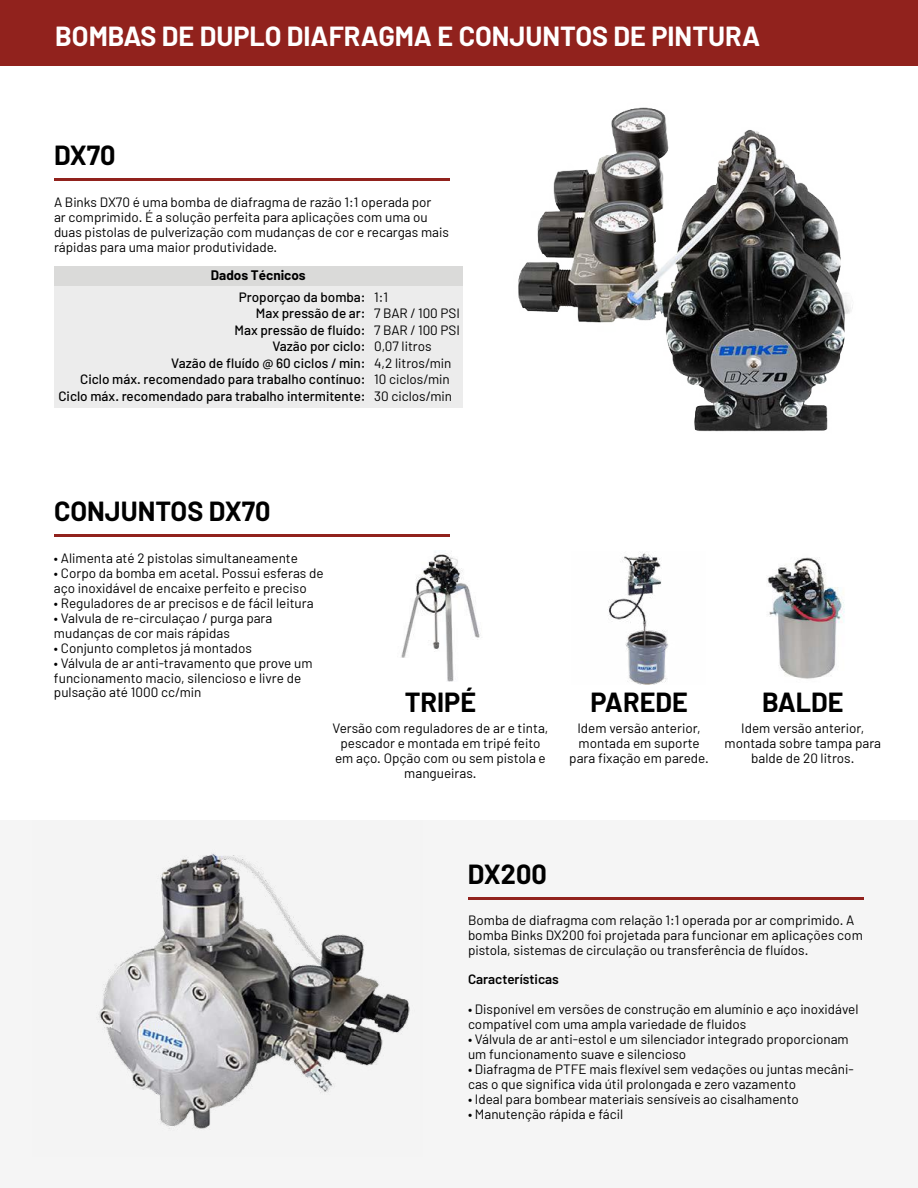
<style>
.page{position:relative;width:918px;height:1188px;background:#fff}
.page>*{position:absolute;margin:0;border:0;box-sizing:border-box;transform-origin:0 0}
.t1{font:700 27px "Barlow";color:#fff}
.t2{font:700 27px "Barlow";color:#000}
.t3{font:13.5px/15px "Barlow";color:#000}
.t4{font:500 13.5px/16.5px "Barlow";color:#000;text-align:right}
.t5{font:600 13.5px "Barlow";color:#000}
.t6{font:700 13.5px "Barlow";color:#000}
</style>
<div class="page">
<div style="left:0;top:821px;width:918px;height:367px;background:#f5f5f5"></div>
<hr style="left:54px;top:534px;width:396px;height:2px;background:#91221d">
<hr style="left:468px;top:897px;width:396px;height:2px;background:#91221d">
<div style="left:54px;top:286px;width:409px;height:121px;background:#ececec"></div>
<div style="left:54px;top:267px;width:409px;height:19px;background:#dadad9"></div>
<img style="left:96px;top:853px;width:314px;height:276px">
<img style="left:401px;top:551px;width:79px;height:131px">
<img style="left:608px;top:552px;width:60px;height:133px">
<img style="left:767px;top:557px;width:78px;height:122px">
<div style="left:0;top:0;width:918px;height:66px;background:#91221d"></div>
<img style="left:518px;top:107px;width:335px;height:325px">
<hr style="left:54px;top:178px;width:396px;height:3px;background:#91221d">
<h1 class="t1" style="left:55px;top:19px;width:706px">BOMBAS DE DUPLO DIAFRAGMA E CONJUNTOS DE PINTURA</h1>
<h1 class="t2" style="left:54px;top:139px;width:63px">DX70</h1>
<p class="t3" style="left:54px;top:194px;width:396px">A Binks DX70 é uma bomba de diafragma de razão 1:1 operada por<br>ar comprimido. É a solução perfeita para aplicações com uma ou duas pistolas de pulverização com mudanças de cor e recargas mais rápidas para uma maior produtividade.</p>
<p class="t6" style="left:211px;top:267px;width:96px">Dados Técnicos</p>
<p class="t4" style="left:58px;top:288px;width:309px">Proporçao da bomba:<br>Max pressão de ar:<br>Max pressão de fluído:<br>Vazão por ciclo:<br>Vazão de fluído @ 60 ciclos / min:<br>Ciclo máx. recomendado para trabalho contínuo:<br>Ciclo máx. recomendado para trabalho intermitente:</p>
<p class="t3" style="left:374px;top:288px;width:87px;line-height:16.5px">1:1<br>7 BAR / 100 PSI<br>7 BAR / 100 PSI<br>0,07 litros<br>4,2 litros/min<br>10 ciclos/min<br>30 ciclos/min</p>
<h1 class="t2" style="left:54px;top:495px;width:218px">CONJUNTOS DX70</h1>
<p class="t3" style="left:54px;top:550px;width:245px">• Alimenta até 2 pistolas simultaneamente</p>
<p class="t3" style="left:54px;top:565px;width:271px">• Corpo da bomba em acetal. Possui esferas de aço inoxidável de encaixe perfeito e preciso</p>
<p class="t3" style="left:54px;top:595px;width:261px">• Reguladores de ar precisos e de fácil leitura</p>
<p class="t3" style="left:54px;top:610px;width:220px">• Valvula de re-circulaçao / purga para mudanças de cor mais rápidas</p>
<p class="t3" style="left:54px;top:640px;width:200px">• Conjunto completos já montados</p>
<p class="t3" style="left:54px;top:655px;width:260px">• Válvula de ar anti-travamento que prove um funcionamento macio, silencioso e livre de pulsação até 1000 cc/min</p>
<h1 class="t2" style="left:405px;top:685px;width:73px">TRIPÉ</h1>
<h1 class="t2" style="left:590px;top:685px;width:99px">PAREDE</h1>
<h1 class="t2" style="left:762px;top:685px;width:83px">BALDE</h1>
<p class="t3" style="left:332px;top:721px;width:218px;text-align:center">Versão com reguladores de ar e tinta, pescador e montada em tripé feito em aço. Opção com ou sem pistola e mangueiras.</p>
<p class="t3" style="left:569px;top:721px;width:141px;text-align:center">Idem versão anterior, montada em suporte para fixação em parede.</p>
<p class="t3" style="left:725px;top:721px;width:158px;text-align:center">Idem versão anterior, montada sobre tampa para balde de 20 litros.</p>
<h1 class="t2" style="left:468px;top:858px;width:80px">DX200</h1>
<p class="t3" style="left:468px;top:913px;width:396px">Bomba de diafragma com relação 1:1 operada por ar comprimido. A bomba Binks DX200 foi projetada para funcionar em aplicações com pistola, sistemas de circulação ou transferência de fluídos.</p>
<p class="t5" style="left:468px;top:971px;width:92px">Características</p>
<p class="t3" style="left:468px;top:1001px;width:392px">• Disponível em versões de construção em alumínio e aço inoxidável compatível com uma ampla variedade de fluidos</p>
<p class="t3" style="left:468px;top:1031px;width:382px">• Válvula de ar anti-estol e um silenciador integrado proporcionam um funcionamento suave e silencioso</p>
<p class="t3" style="left:468px;top:1061px;width:387px">• Diafragma de PTFE mais flexível sem vedações ou juntas mecâni&shy;cas o que significa vida útil prolongada e zero vazamento</p>
<p class="t3" style="left:468px;top:1091px;width:333px">• Ideal para bombear materiais sensíveis ao cisalhamento</p>
<p class="t3" style="left:468px;top:1106px;width:157px">• Manutenção rápida e fácil</p>
</div>
